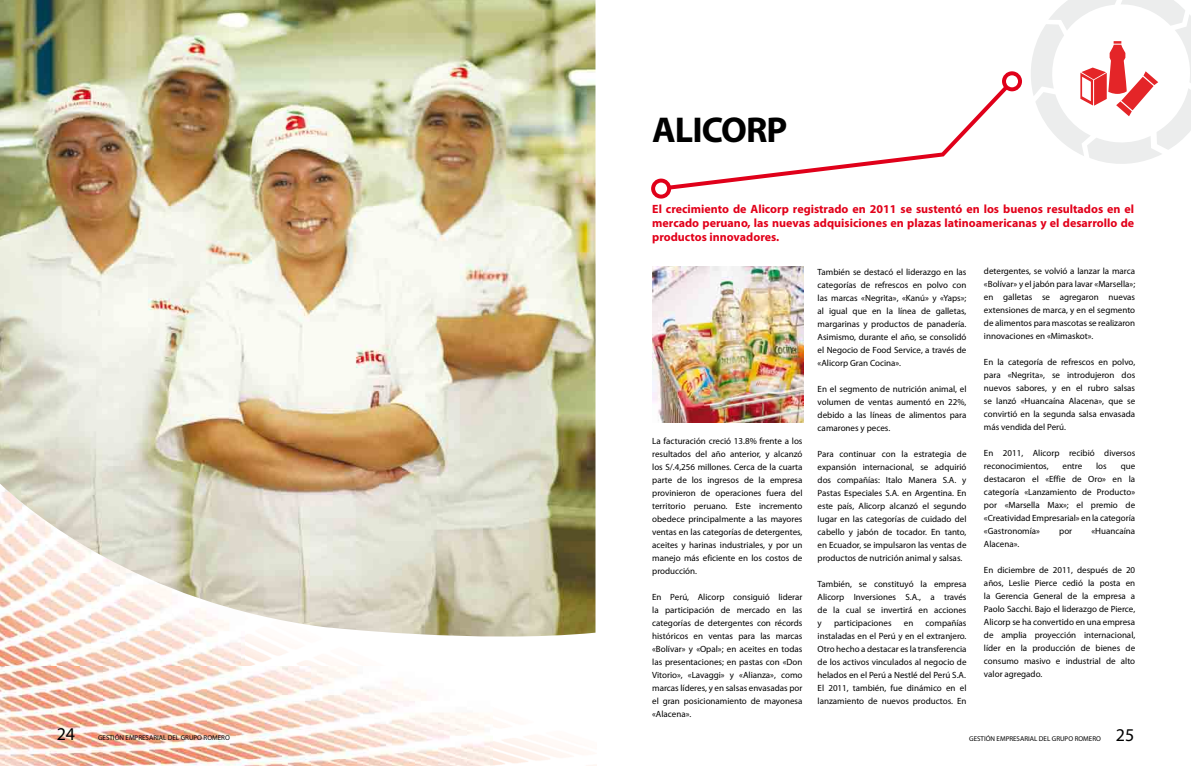
<style>
.page{position:relative;width:1191px;height:766px;background:#fff}
.page>*{position:absolute;margin:0;border:0;box-sizing:border-box;transform-origin:0 0}
.t1{font:700 36px "Myriad Pro";letter-spacing:-.025em;color:#000}
.t2{font:18px "Myriad Pro";color:#000}
.t3{font:700 12px/14px "Myriad Pro";color:#e2001a;text-align:justify}
.t4{font:9px/13px "Myriad Pro";color:#000;text-align:justify}
.t5{font:7px "Myriad Pro";color:#000}
</style>
<div class="page">
<img style="left:0;top:435px;width:597px;height:330px">
<img style="left:0;top:0;width:595px;height:637px">
<svg style="left:651px;top:0;width:540px;height:198px"></svg>
<img style="left:652px;top:266px;width:151px;height:156px">
<h1 class="t1" style="left:652px;top:106px;width:137px">ALICORP</h1>
<h3 class="t3" style="left:652px;top:202px;width:483px">El crecimiento de Alicorp registrado en 2011 se sustentó en los buenos resultados en el mercado peruano, las nuevas adquisiciones en plazas latinoamericanas y el desarrollo de productos innovadores.</h3>
<p class="t4" style="left:652px;top:434px;width:152px">La facturación creció 13.8% frente a los resultados del año anterior, y alcanzó los S/.4,256 millones. Cerca de la cuarta parte de los ingresos de la empresa provinieron de operaciones fuera del territorio peruano. Este incremento obedece principalmente a las mayores ventas en las categorías de detergentes, aceites y harinas industriales, y por un manejo más eficiente en los costos de producción.</p>
<p class="t4" style="left:652px;top:590px;width:152px">En Perú, Alicorp consiguió liderar la participación de mercado en las categorías de detergentes con récords históricos en ventas para las marcas «Bolívar» y «Opal»; en aceites en todas las presentaciones; en pastas con «Don Vitorio», «Lavaggi» y «Alianza», como marcas líderes, y en salsas envasadas por el gran posicionamiento de mayonesa «Alacena».</p>
<p class="t4" style="left:817px;top:265px;width:150px">También se destacó el liderazgo en las categorías de refrescos en polvo con las marcas «Negrita», «Kanú» y «Yaps»; al igual que en la línea de galletas, margarinas y productos de panadería.<br>Asimismo, durante el año, se consolidó el Negocio de Food Service, a través de «Alicorp Gran Cocina».</p>
<p class="t4" style="left:817px;top:382px;width:150px">En el segmento de nutrición animal, el volumen de ventas aumentó en 22%, debido a las líneas de alimentos para camarones y peces.</p>
<p class="t4" style="left:817px;top:447px;width:150px">Para continuar con la estrategia de expansión internacional, se adquirió dos compañías: Italo Manera S.A. y Pastas Especiales S.A. en Argentina. En este país, Alicorp alcanzó el segundo lugar en las categorías de cuidado del cabello y jabón de tocador. En tanto, en Ecuador, se impulsaron las ventas de productos de nutrición animal y salsas.</p>
<p class="t4" style="left:817px;top:577px;width:150px">También, se constituyó la empresa Alicorp Inversiones S.A., a través de la cual se invertirá en acciones y</p>
<p class="t4" style="left:817px;top:616px;width:150px;text-indent:108px">compañías instaladas en el Perú y en el extranjero.<br>Otro hecho a destacar es la transferencia de los activos vinculados al negocio de helados en el Perú a Nestlé del Perú S.A.<br>El 2011, también, fue dinámico en el lanzamiento de nuevos productos. En</p>
<p class="t4" style="left:834px;top:616px;width:59px">participaciones</p>
<p class="t4" style="left:904px;top:616px;width:11px">en</p>
<p class="t4" style="left:984px;top:264px;width:153px">detergentes, se volvió a lanzar la marca «Bolívar» y el jabón para lavar «Marsella»; en galletas se agregaron nuevas extensiones de marca, y en el segmento de alimentos para mascotas se realizaron innovaciones en «Mimaskot».</p>
<p class="t4" style="left:984px;top:355px;width:153px">En la categoría de refrescos en polvo, para «Negrita», se introdujeron dos nuevos sabores, y en el rubro salsas se lanzó «Huancaína Alacena», que se convirtió en la segunda salsa envasada más vendida del Perú.</p>
<p class="t4" style="left:984px;top:446px;width:153px">En 2011, Alicorp recibió diversos reconocimientos,</p>
<p class="t4" style="left:1062px;top:459px;width:21px">entre</p>
<p class="t4" style="left:1096px;top:459px;width:12px">los</p>
<p class="t4" style="left:984px;top:459px;width:153px;text-indent:137px">que destacaron el «Effie de Oro» en la categoría «Lanzamiento de Producto» por «Marsella Max»; el premio de «Creatividad Empresarial» en la categoría «Gastronomía»</p>
<p class="t4" style="left:1059px;top:524px;width:15px">por</p>
<p class="t4" style="left:1091px;top:524px;width:45px">«Huancaína</p>
<p class="t4" style="left:984px;top:537px;width:37px">Alacena».</p>
<p class="t4" style="left:984px;top:563px;width:153px">En diciembre de 2011, después de 20 años, Leslie Pierce cedió la posta en la Gerencia General de la empresa a Paolo Sacchi. Bajo el liderazgo de Pierce, Alicorp se ha convertido en una empresa de amplia proyección internacional, líder en la producción de bienes de consumo masivo e industrial de alto valor agregado.</p>
<h2 class="t2" style="left:57px;top:722px;width:20px">24</h2>
<p class="t5" style="left:98px;top:733px;width:133px">GESTIÓN EMPRESARIAL DEL GRUPO ROMERO</p>
<p class="t5" style="left:969px;top:733px;width:133px">GESTIÓN EMPRESARIAL DEL GRUPO ROMERO</p>
<h2 class="t2" style="left:1115px;top:723px;width:20px">25</h2>
</div>
